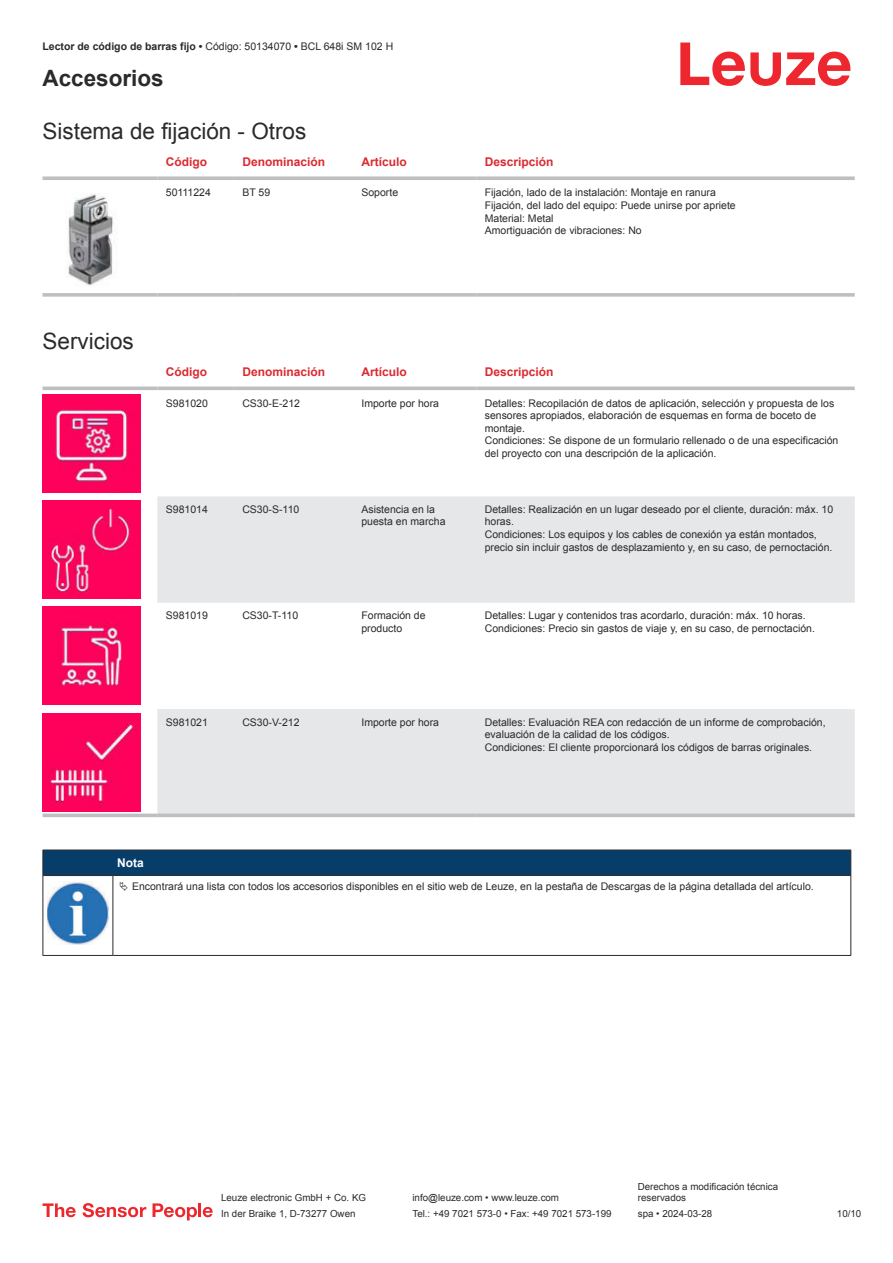
<style>
.page{position:relative;width:893px;height:1263px;background:#fff}
.page>*{position:absolute;margin:0;border:0;box-sizing:border-box;transform-origin:0 0}
.t1{font:22.5px "Arial";color:#2b292a}
.t2{font:700 22.5px "Arial";color:#2b292a}
.t3{font:700 12px "Arial";color:#db2a30}
.t4{font:700 12px "Arial";color:#fff}
.t5{font:10.5px/12.6px "Arial";color:#2b292a}
.t6{font:700 10.5px "Arial";color:#2b292a}
.t7{font:9.75px/11.7px "Arial";color:#2b292a}
.s1{font-weight:400}
</style>
<div class="page">
<svg style="left:680px;top:43px;width:170px;height:43px"></svg>
<svg style="left:43px;top:176px;width:114px;height:4px"></svg>
<svg style="left:157px;top:176px;width:77px;height:4px"></svg>
<svg style="left:234px;top:176px;width:119px;height:4px"></svg>
<svg style="left:353px;top:176px;width:123px;height:4px"></svg>
<svg style="left:476px;top:176px;width:379px;height:4px;background:#c4c6c8"></svg>
<svg style="left:43px;top:293px;width:114px;height:4px"></svg>
<svg style="left:157px;top:293px;width:77px;height:4px"></svg>
<svg style="left:234px;top:293px;width:119px;height:4px"></svg>
<svg style="left:353px;top:293px;width:123px;height:4px"></svg>
<svg style="left:476px;top:293px;width:379px;height:4px;background:#c3c5c7"></svg>
<img style="left:68px;top:194px;width:45px;height:91px">
<svg style="left:43px;top:394px;width:811px;height:424px"></svg>
<svg style="left:157px;top:496px;width:698px;height:317px;fill:#e6e7e9"></svg>
<svg style="left:43px;top:386px;width:114px;height:4px"></svg>
<svg style="left:157px;top:386px;width:77px;height:4px"></svg>
<svg style="left:234px;top:386px;width:119px;height:4px"></svg>
<svg style="left:353px;top:386px;width:123px;height:4px"></svg>
<svg style="left:476px;top:386px;width:379px;height:4px;background:#c5c7c9"></svg>
<svg style="left:43px;top:813px;width:114px;height:4px"></svg>
<svg style="left:157px;top:813px;width:77px;height:4px"></svg>
<svg style="left:234px;top:813px;width:119px;height:4px"></svg>
<svg style="left:353px;top:813px;width:123px;height:4px"></svg>
<svg style="left:476px;top:813px;width:379px;height:4px;background:#c3c4c6"></svg>
<img style="left:43px;top:394px;width:97px;height:98px">
<img style="left:43px;top:501px;width:97px;height:97px">
<img style="left:43px;top:607px;width:97px;height:98px">
<img style="left:43px;top:713px;width:97px;height:98px">
<svg style="left:44px;top:876px;width:806px;height:79px"></svg>
<hr style="left:43px;top:875px;width:70px;height:1px;background:#2b292a">
<div style="left:43px;top:850px;width:808px;height:25px;background:#063d69"></div>
<hr style="left:113px;top:875px;width:738px;height:1px;background:#2b292a">
<hr style="left:43px;top:876px;width:1px;height:75px;background:#2b292a">
<hr style="left:113px;top:876px;width:1px;height:75px;background:#2b292a">
<hr style="left:850px;top:876px;width:1px;height:75px;background:#2b292a">
<hr style="left:43px;top:955px;width:70px;height:1px;background:#2b292a">
<hr style="left:113px;top:955px;width:738px;height:1px;background:#2b292a">
<img style="left:47px;top:882px;width:61px;height:63px">
<div style="left:115px;top:876px;width:734px;height:21px;background:#fff"></div>
<svg style="left:43px;top:1203px;width:33px;height:14px"></svg>
<svg style="left:83px;top:1203px;width:63px;height:14px"></svg>
<svg style="left:153px;top:1203px;width:44px;height:17px"></svg>
<hr style="left:198px;top:1203px;width:3px;height:14px;background:#ed272d">
<svg style="left:203px;top:1207px;width:10px;height:10px"></svg>
<p class="t6" style="left:43px;top:43px;width:352px">Lector de código de barras fijo • <span class="s1">Código: 50134070</span> • <span class="s1">BCL 648i SM 102 H</span></p>
<h1 class="t2" style="left:43px;top:70px;width:123px">Accesorios</h1>
<h1 class="t1" style="left:43px;top:123px;width:265px">Sistema de fijación - Otros</h1>
<p class="t3" style="left:166px;top:157px;width:43px">Código</p>
<p class="t3" style="left:242px;top:157px;width:84px">Denominación</p>
<p class="t3" style="left:361px;top:157px;width:47px">Artículo</p>
<p class="t3" style="left:485px;top:157px;width:70px">Descripción</p>
<p class="t5" style="left:166px;top:187px;width:47px">50111224</p>
<p class="t5" style="left:242px;top:187px;width:29px">BT 59</p>
<p class="t5" style="left:361px;top:187px;width:38px">Soporte</p>
<p class="t5" style="left:485px;top:187px;width:252px">Fijación, lado de la instalación: Montaje en ranura Fijación, del lado del equipo: Puede unirse por apriete Material: Metal<br>Amortiguación de vibraciones: No</p>
<h1 class="t1" style="left:43px;top:333px;width:93px">Servicios</h1>
<p class="t3" style="left:166px;top:367px;width:43px">Código</p>
<p class="t3" style="left:242px;top:367px;width:84px">Denominación</p>
<p class="t3" style="left:361px;top:367px;width:47px">Artículo</p>
<p class="t3" style="left:485px;top:367px;width:70px">Descripción</p>
<p class="t5" style="left:166px;top:397px;width:44px">S981020</p>
<p class="t5" style="left:242px;top:397px;width:59px">CS30-E-212</p>
<p class="t5" style="left:361px;top:397px;width:79px">Importe por hora</p>
<p class="t5" style="left:485px;top:397px;width:355px">Detalles: Recopilación de datos de aplicación, selección y propuesta de los sensores apropiados, elaboración de esquemas en forma de boceto de montaje.<br>Condiciones: Se dispone de un formulario rellenado o de una especificación del proyecto con una descripción de la aplicación.</p>
<p class="t5" style="left:166px;top:504px;width:44px">S981014</p>
<p class="t5" style="left:242px;top:504px;width:58px">CS30-S-110</p>
<p class="t5" style="left:361px;top:504px;width:86px">Asistencia en la puesta en marcha</p>
<p class="t5" style="left:485px;top:504px;width:350px">Detalles: Realización en un lugar deseado por el cliente, duración: máx. 10 horas.<br>Condiciones: Los equipos y los cables de conexión ya están montados, precio sin incluir gastos de desplazamiento y, en su caso, de pernoctación.</p>
<p class="t5" style="left:166px;top:610px;width:44px">S981019</p>
<p class="t5" style="left:242px;top:610px;width:57px">CS30-T-110</p>
<p class="t5" style="left:361px;top:610px;width:66px">Formación de producto</p>
<p class="t5" style="left:485px;top:610px;width:332px">Detalles: Lugar y contenidos tras acordarlo, duración: máx. 10 horas.<br>Condiciones: Precio sin gastos de viaje y, en su caso, de pernoctación.</p>
<p class="t5" style="left:166px;top:716px;width:44px">S981021</p>
<p class="t5" style="left:242px;top:716px;width:59px">CS30-V-212</p>
<p class="t5" style="left:361px;top:716px;width:79px">Importe por hora</p>
<p class="t5" style="left:485px;top:716px;width:342px">Detalles: Evaluación REA con redacción de un informe de comprobación, evaluación de la calidad de los códigos.<br>Condiciones: El cliente proporcionará los códigos de barras originales.</p>
<p class="t4" style="left:117px;top:858px;width:28px">Nota</p>
<p class="t5" style="left:132px;top:881px;width:683px">Encontrará una lista con todos los accesorios disponibles en el sitio web de Leuze, en la pestaña de Descargas de la página detallada del artículo.</p>
<p class="t7" style="left:221px;top:1193px;width:146px">Leuze electronic GmbH + Co. KG</p>
<p class="t7" style="left:412px;top:1193px;width:148px">info@leuze.com • www.leuze.com</p>
<p class="t7" style="left:638px;top:1181px;width:142px">Derechos a modificación técnica reservados</p>
<p class="t7" style="left:221px;top:1209px;width:136px">In der Braike 1, D-73277 Owen</p>
<p class="t7" style="left:412px;top:1209px;width:201px">Tel.: +49 7021 573-0 • Fax: +49 7021 573-199</p>
<p class="t7" style="left:638px;top:1209px;width:76px">spa • 2024-03-28</p>
<p class="t7" style="left:837px;top:1209px;width:26px">10 /10</p>
</div>
